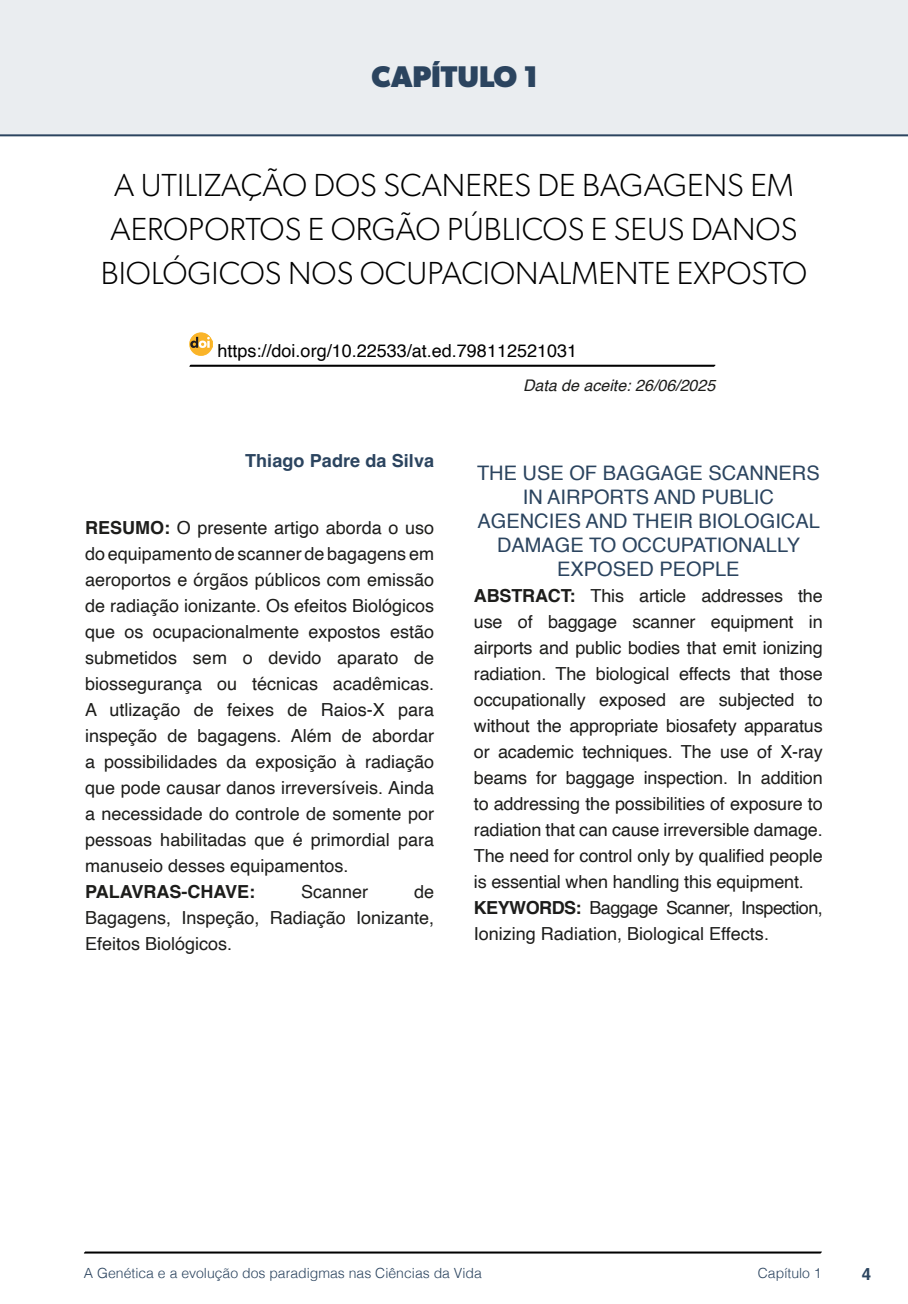
<style>
.page{position:relative;width:908px;height:1304px;background:#fff}
.page>*{position:absolute;margin:0;border:0;box-sizing:border-box;transform-origin:0 0}
.nome_artigos{font:300 32px/44px "Gibson";color:#000;text-align:center}
.capítulos{font:700 30px "Gibson";color:#2b445f}
.título_Inglês{font:20px/24px "Helvetica";color:#2b445f;text-align:center}
.Resumos_e_PC_TXT{font:18px/26px "Helvetica";color:#1d1d1b;text-align:justify}
.DOI{font:18px "Helvetica";color:#000}
.nome_autores{font:700 18px "Helvetica";letter-spacing:.005em;color:#2b445f}
.Resumos_e_PC_TXT-2{font:700 18px "Helvetica";color:#1d1d1b}
.t1{font:700 16.8px "Helvetica";color:#2b445f}
.data{font:italic 16px "Helvetica";color:#1d1d1b}
.t2{font:300 14px "Helvetica";color:#2b445f}
.s1{font-weight:700}
</style>
<div class="page">
<svg style="left:84px;top:1251px;width:737px;height:3px;background:#515151"></svg>
<div style="left:0;top:0;width:907px;height:136px;background:#eaedf0"></div>
<svg style="left:189px;top:364px;width:526px;height:3px;background:#4f4f4f"></svg>
<img style="left:189px;top:333px;width:23px;height:23px">
<div style="left:44px;top:72px;width:68px;height:61px;background:#eaedf0"></div>
<p class="capítulos" style="left:371px;top:58px;width:168px">CAPÍTULO 1</p>
<p class="nome_artigos" style="left:101px;top:162px;width:707px">A UTILIZAÇÃO DOS SCANERES DE BAGAGENS EM<br>AEROPORTOS E ORGÃO PÚBLICOS E SEUS DANOS<br>BIOLÓGICOS NOS OCUPACIONALMENTE EXPOSTO</p>
<p class="DOI" style="left:217px;top:336px;width:361px">https://doi.org/10.22533/at.ed.798112521031</p>
<p class="nome_autores" style="left:245px;top:450px;width:190px">Thiago Padre da Silva</p>
<p class="Resumos_e_PC_TXT" style="left:85px;top:516px;width:350px"><span class="s1">RESUMO:</span> O presente artigo aborda o uso do equipamento de scanner de bagagens em aeroportos e órgãos públicos com emissão de radiação ionizante. Os efeitos Biológicos que os ocupacionalmente expostos estão submetidos sem o devido aparato de biossegurança ou técnicas acadêmicas.<br>A utlização de feixes de Raios-X para inspeção de bagagens. Além de abordar a possibilidades da exposição à radiação que pode causar danos irreversíveis. Ainda a necessidade do controle de somente por pessoas habilitadas que é primordial para manuseio desses equipamentos.</p>
<p class="Resumos_e_PC_TXT-2" style="left:85px;top:881px;width:172px">PALAVRAS-CHAVE:</p>
<p class="Resumos_e_PC_TXT" style="left:301px;top:880px;width:69px">Scanner</p>
<p class="Resumos_e_PC_TXT" style="left:85px;top:880px;width:350px;text-indent:329px">de Bagagens, Inspeção, Radiação Ionizante, Efeitos Biológicos.</p>
<p class="data" style="left:523px;top:373px;width:194px">Data de aceite: 26/06/2025</p>
<p class="título_Inglês" style="left:477px;top:462px;width:344px">THE USE OF BAGGAGE SCANNERS<br>IN AIRPORTS AND PUBLIC<br>AGENCIES AND THEIR BIOLOGICAL<br>DAMAGE TO OCCUPATIONALLY<br>EXPOSED PEOPLE</p>
<p class="Resumos_e_PC_TXT" style="left:473px;top:583px;width:350px"><span class="s1">ABSTRACT:</span> This article addresses the use of baggage scanner equipment in airports and public bodies that emit ionizing radiation. The biological effects that those occupationally exposed are subjected to without the appropriate biosafety apparatus or academic techniques. The use of X-ray beams for baggage inspection. In addition to addressing the possibilities of exposure to radiation that can cause irreversible damage.<br>The need for control only by qualified people is essential when handling this equipment.</p>
<p class="Resumos_e_PC_TXT" style="left:473px;top:895px;width:350px"><span class="s1">KEYWORDS:</span> Baggage Scanner, Inspection,<br>Ionizing Radiation, Biological Effects.</p>
<p class="t2" style="left:84px;top:1261px;width:399px">A Genética e a evolução dos paradigmas nas Ciências da Vida</p>
<p class="t2" style="left:757px;top:1261px;width:65px">Capítulo 1</p>
<p class="t1" style="left:861px;top:1264px;width:11px">4</p>
</div>
